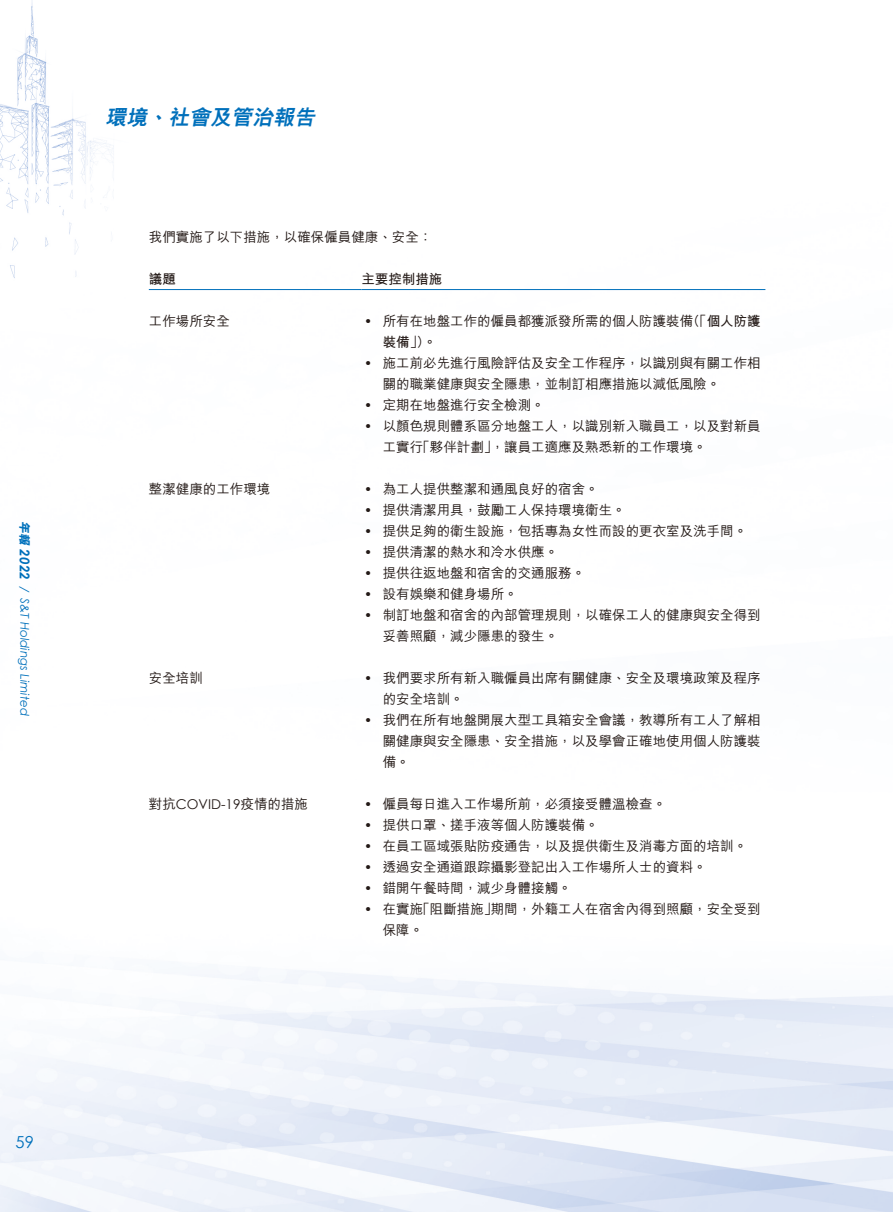
<style>
.page{position:relative;width:893px;height:1212px;background:#fff}
.page>*{position:absolute;margin:0;border:0;box-sizing:border-box;transform-origin:0 0}
.t1{font:italic 800 21px "M Hei HK";color:#0070bb}
.t2{font:16.5px "Century Gothic";color:#0070bb}
.t3{font:500 13.5px/21px "M Hei HK";color:#231916}
.t4{font:13.5px "Century Gothic";color:#231916}
.t5{font:700 13.5px "M Hei HK";color:#231916}
.t6{font:italic 700 13.5px "Century Gothic";color:#0070bb}
.t7{font:italic 12px "Century Gothic";color:#0070bb}
.t8{font:italic 800 12px "M Hei HK";color:#0070bb}
.s1{font-weight:500}
.s2{font-weight:700}
.s3{font-style:inherit}
.s4{font-family:"M Hei HK";font-weight:500}
</style>
<div class="page">
<img style="left:0;top:0;width:893px;height:1212px">
<hr style="left:149px;top:289px;width:212px;height:1px;background:#0070bb">
<hr style="left:361px;top:289px;width:404px;height:1px;background:#0070bb">
<h1 class="t1" style="left:168px;top:107px;width:152px">社會及管治報告</h1>
<h1 class="t1" style="left:105px;top:107px;width:47px">環境</h1>
<h1 class="t1" style="left:147px;top:107px;width:26px">、</h1>
<p class="t3" style="left:149px;top:225px;width:285px">我們實施了以下措施，以確保僱員健康、安全：</p>
<p class="t5" style="left:361px;top:269px;width:82px">主要控制措施</p>
<p class="t5" style="left:149px;top:269px;width:28px">議題</p>
<p class="t3" style="left:149px;top:309px;width:82px">工作場所安全</p>
<p class="t4" style="left:364px;top:311px;width:10px">•</p>
<p class="t3" style="left:383px;top:309px;width:312px">所有在地盤工作的僱員都獲派發所需的個人防護裝備</p>
<p class="t5" style="left:686px;top:311px;width:76px"><span class="s1">（「</span>個人防護</p>
<p class="t4" style="left:364px;top:353px;width:10px">•</p>
<p class="t3" style="left:383px;top:330px;width:379px"><span class="s2">裝備</span> 。(「<br>施工前必先進行風險評估及安全工作程序，以識別與有關工作相</p>
<p class="t4" style="left:364px;top:395px;width:10px">•</p>
<p class="t3" style="left:383px;top:372px;width:339px">關的職業健康與安全隱患，並制訂相應措施以減低風險。定期在地盤進行安全檢測。</p>
<p class="t4" style="left:364px;top:416px;width:10px">•</p>
<p class="t3" style="left:383px;top:414px;width:379px">以顏色規則體系區分地盤工人，以識別新入職員工，以及對新員</p>
<p class="t3" style="left:149px;top:477px;width:123px">整潔健康的工作環境</p>
<p class="t4" style="left:364px;top:479px;width:10px">•</p>
<p class="t3" style="left:416px;top:435px;width:292px">「夥伴計劃，」讓員工適應及熟悉新的工作環境。</p>
<p class="t3" style="left:383px;top:435px;width:42px">工實行</p>
<p class="t3" style="left:383px;top:477px;width:217px">為工人提供整潔和通風良好的宿舍。</p>
<p class="t4" style="left:364px;top:500px;width:10px">•</p>
<p class="t3" style="left:383px;top:498px;width:244px">提供清潔用具，鼓勵工人保持環境衛生。</p>
<p class="t8" style="left:31px;top:521px;width:28px;rotate:90deg">年報</p>
<p class="t6" style="left:35px;top:549px;width:32px;rotate:90deg">2022</p>
<p class="t4" style="left:364px;top:521px;width:10px">•</p>
<p class="t3" style="left:383px;top:519px;width:366px">提供足夠的衛生設施，包括專為女性而設的更衣室及洗手間。</p>
<p class="t4" style="left:364px;top:542px;width:10px">•</p>
<p class="t3" style="left:383px;top:540px;width:177px">提供清潔的熱水和冷水供應。</p>
<p class="t4" style="left:364px;top:563px;width:10px">•</p>
<p class="t3" style="left:383px;top:561px;width:204px">提供往返地盤和宿舍的交通服務。</p>
<p class="t7" style="left:33px;top:586px;width:131px;rotate:90deg"><span class="s3">/</span> &amp;S T Holdings Limited</p>
<p class="t3" style="left:149px;top:666px;width:55px">安全培訓</p>
<p class="t4" style="left:364px;top:584px;width:10px">•</p>
<p class="t4" style="left:364px;top:605px;width:10px">•</p>
<p class="t4" style="left:364px;top:668px;width:10px">•</p>
<p class="t4" style="left:364px;top:710px;width:10px">•</p>
<p class="t3" style="left:383px;top:582px;width:136px">設有娛樂和健身場所。</p>
<p class="t3" style="left:383px;top:603px;width:379px">制訂地盤和宿舍的內部管理規則，以確保工人的健康與安全得到</p>
<p class="t3" style="left:383px;top:624px;width:177px">妥善照顧，減少隱患的發生。</p>
<p class="t3" style="left:383px;top:666px;width:379px">我們要求所有新入職僱員出席有關健康、安全及環境政策及程序</p>
<p class="t3" style="left:383px;top:687px;width:379px">的安全培訓。<br>我們在所有地盤開展大型工具箱安全會議，教導所有工人了解相</p>
<p class="t4" style="left:149px;top:794px;width:161px"><span class="s4">對抗</span>COVID-19<span class="s4">疫情的措施</span></p>
<p class="t4" style="left:364px;top:794px;width:10px">•</p>
<p class="t3" style="left:383px;top:729px;width:379px">關健康與安全隱患、安全措施，以及學會正確地使用個人防護裝備。</p>
<p class="t3" style="left:383px;top:792px;width:285px">僱員每日進入工作場所前，必須接受體溫檢查。</p>
<p class="t4" style="left:364px;top:815px;width:10px">•</p>
<p class="t3" style="left:383px;top:813px;width:217px">提供口罩、搓手液等個人防護裝備。</p>
<p class="t4" style="left:364px;top:836px;width:10px">•</p>
<p class="t3" style="left:383px;top:834px;width:366px">在員工區域張貼防疫通告，以及提供衛生及消毒方面的培訓。</p>
<p class="t4" style="left:364px;top:857px;width:10px">•</p>
<p class="t3" style="left:383px;top:855px;width:325px">透過安全通道跟踪攝影登記出入工作場所人士的資料。</p>
<p class="t4" style="left:364px;top:878px;width:10px">•</p>
<p class="t3" style="left:383px;top:876px;width:190px">錯開午餐時間，減少身體接觸。</p>
<p class="t4" style="left:364px;top:899px;width:10px">•</p>
<p class="t3" style="left:491px;top:897px;width:271px">期間，外籍工人在宿舍內得到照顧，安全受到</p>
<p class="t3" style="left:383px;top:897px;width:42px">在實施</p>
<p class="t3" style="left:416px;top:897px;width:82px">「阻斷措施」</p>
<p class="t3" style="left:383px;top:918px;width:42px">保障。</p>
<p class="t2" style="left:16px;top:1130px;width:20px">59</p>
</div>
